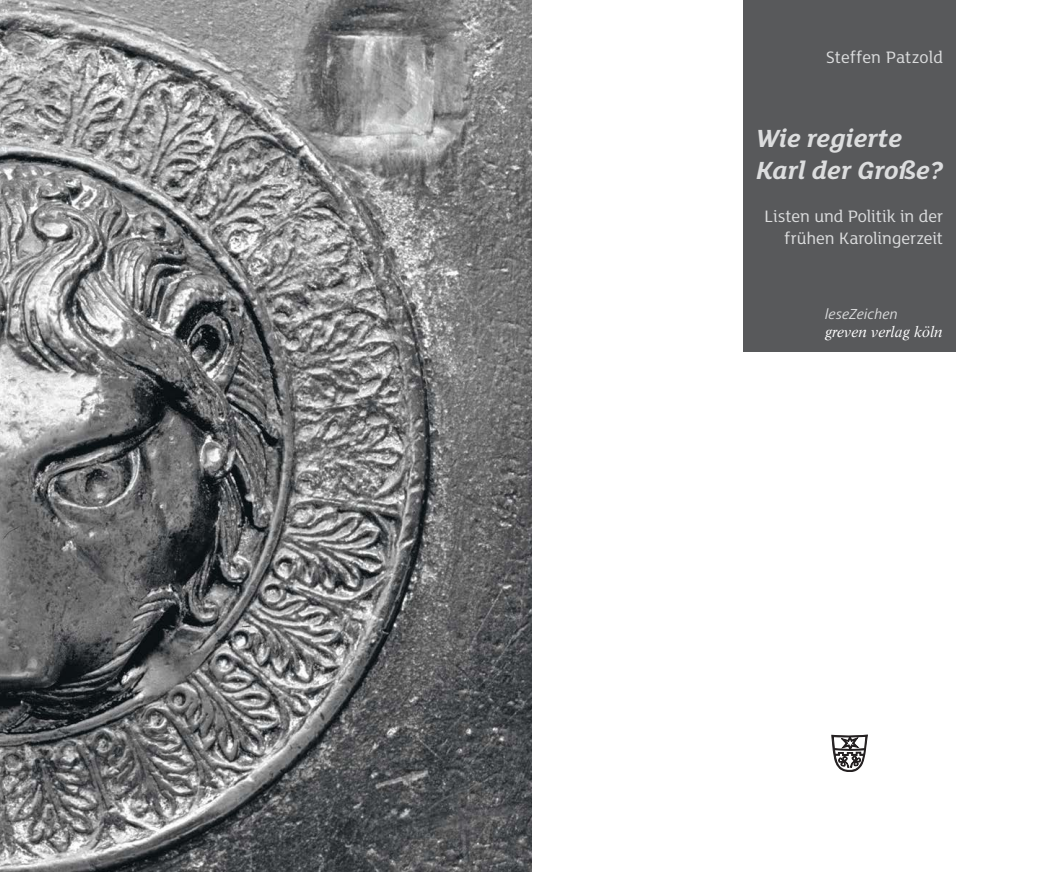
<style>
.page{position:relative;width:1063px;height:872px;background:#fff}
.page>*{position:absolute;margin:0;border:0;box-sizing:border-box;transform-origin:0 0}
.t1{font:italic 700 27px/32.4px "FS Lola";color:#dcddde}
.t2{font:18px/21.6px "FS Lola";color:#dcddde;text-align:right}
.t3{font:italic 15px "Life";color:#fff}
.t4{font:italic 15px "Frutiger Next LT";color:#dcddde}
</style>
<div class="page">
<img style="left:0;top:0;width:531px;height:872px">
<svg style="left:832px;top:735px;width:35px;height:36px"></svg>
<div style="left:743px;top:0;width:213px;height:352px;background:#58595b"></div>
<p class="t2" style="left:826px;top:46px;width:119px">Steffen Patzold</p>
<h1 class="t1" style="left:756px;top:120px;width:189px">Wie regierte<br>Karl der Große?</h1>
<p class="t2" style="left:765px;top:205px;width:180px">Listen und Politik in der frühen Karolingerzeit</p>
<p class="t4" style="left:825px;top:305px;width:74px">leseZeichen</p>
<p class="t3" style="left:825px;top:322px;width:119px">greven verlag köln</p>
</div>
